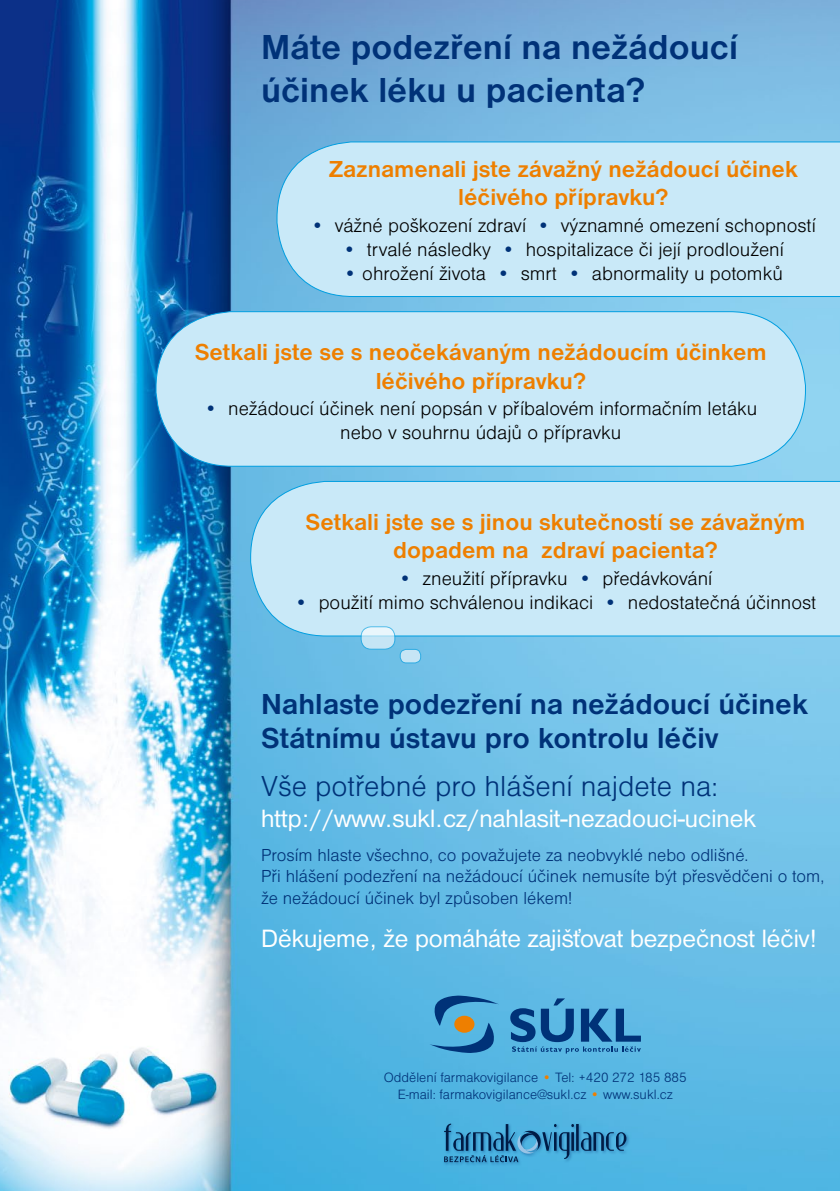
<style>
.page{position:relative;width:840px;height:1191px;background:#fff}
.page>*{position:absolute;margin:0;border:0;box-sizing:border-box;transform-origin:0 0}
.t1{font:700 36px/43.2px "Nimbus Sans DCE";color:#003278}
.t2{font:700 30px/34px "Nimbus Sans DCE";color:#003278}
.t3{font:300 30px "Nimbus Sans DCE";color:#003278}
.t4{font:26px "Nimbus Sans DCE";color:#fff}
.t5{font:700 24px/28.8px "Nimbus Sans DCE";color:#ee7f00;text-align:center}
.t6{font:300 20px/24px "Nimbus Sans DCE";color:#000;text-align:center}
.t7{font:300 18px/21.6px "Nimbus Sans DCE";color:#003278}
.t8{font:300 14px/16.8px "Nimbus Sans DCE";color:#003278;text-align:center}
.s1{color:#003278}
.s2{color:#ee7f00}
</style>
<div class="page">
<img style="left:0;top:0;width:839px;height:1191px">
<div style="left:276px;top:142px;width:563px;height:155px;background:#c9e9f8"></div>
<div style="left:250px;top:481px;width:589px;height:155px;background:#c9e9f8"></div>
<div style="left:156px;top:312px;width:649px;height:154px;background:#c9e9f8;border-radius:76px"></div>
<div style="left:156px;top:311px;width:649px;height:155px;border:1px solid #009ee0;border-radius:76px"></div>
<svg style="left:429px;top:995px;width:69px;height:58px;background:#4093c5"></svg>
<div style="left:454px;top:1015px;width:20px;height:17px;background:#ee7f00;border-radius:50%"></div>
<svg style="left:510px;top:998px;width:130px;height:55px;background:#3e8cc0"></svg>
<svg style="left:361px;top:627px;width:33px;height:22px"></svg>
<div style="left:360px;top:626px;width:35px;height:23px;border:1px solid #009ee0;border-radius:10px"></div>
<div style="left:400px;top:649px;width:20px;height:14px;background:#c6e5f5;border-radius:6px"></div>
<div style="left:400px;top:649px;width:20px;height:14px;border:1px solid #009ee0;border-radius:6px"></div>
<div style="left:442px;top:1123px;width:188px;height:43px;background:#003278;opacity:.35"></div>
<svg style="left:444px;top:1123px;width:182px;height:39px;background:#3a8ebc"></svg>
<h1 class="t1" style="left:261px;top:26px;width:478px">Máte podezření na nežádoucí účinek léku u pacienta?</h1>
<p class="t5" style="left:328px;top:154px;width:470px">Zaznamenali jste závažný nežádoucí účinek léčivého přípravku?</p>
<p class="t6" style="left:310px;top:213px;width:506px"><span class="s1">•</span> vážné poškození zdraví <span class="s1">•</span> významné omezení schopností</p>
<p class="t6" style="left:342px;top:237px;width:442px"><span class="s1">•</span> trvalé následky <span class="s1">•</span> hospitalizace či její prodloužení</p>
<p class="t6" style="left:343px;top:261px;width:440px"><span class="s1">•</span> ohrožení života <span class="s1">•</span> smrt <span class="s1">•</span> abnormality u potomků</p>
<p class="t5" style="left:194px;top:338px;width:573px">Setkali jste se s neočekávaným nežádoucím účinkem léčivého přípravku?</p>
<p class="t6" style="left:204px;top:397px;width:554px"><span class="s1">•</span> nežádoucí účinek není popsán v příbalovém informačním letáku nebo v souhrnu údajů o přípravku</p>
<p class="t5" style="left:305px;top:507px;width:501px">Setkali jste se s jinou skutečností se závažným dopadem na zdraví pacienta?</p>
<p class="t6" style="left:398px;top:566px;width:315px"><span class="s1">•</span> zneužití přípravku <span class="s1">•</span> předávkování</p>
<p class="t6" style="left:294px;top:590px;width:523px"><span class="s1">•</span> použití mimo schválenou indikaci <span class="s1">•</span> nedostatečná účinnost</p>
<h2 class="t2" style="left:261px;top:687px;width:548px">Nahlaste podezření na nežádoucí účinek<br>Státnímu ústavu pro kontrolu léčiv</h2>
<h2 class="t3" style="left:261px;top:769px;width:458px">Vše potřebné pro hlášení najdete na:</h2>
<h3 class="t4" style="left:261px;top:804px;width:496px">http://www.sukl.cz/nahlasit-nezadouci-ucinek</h3>
<p class="t7" style="left:261px;top:844px;width:564px">Prosím hlaste všechno, co považujete za neobvyklé nebo odlišné.<br>Při hlášení podezření na nežádoucí účinek nemusíte být přesvědčeni o tom, že nežádoucí účinek byl způsoben lékem!</p>
<h3 class="t4" style="left:261px;top:924px;width:557px">Děkujeme, že pomáháte zajišťovat bezpečnost léčiv!</h3>
<p class="t8" style="left:383px;top:1069px;width:304px">Oddělení farmakovigilance <span class="s2">•</span> Tel: +420 272 185 885<br>E-mail: farmakovigilance@sukl.cz <span class="s2">•</span> www.sukl.cz</p>
</div>
